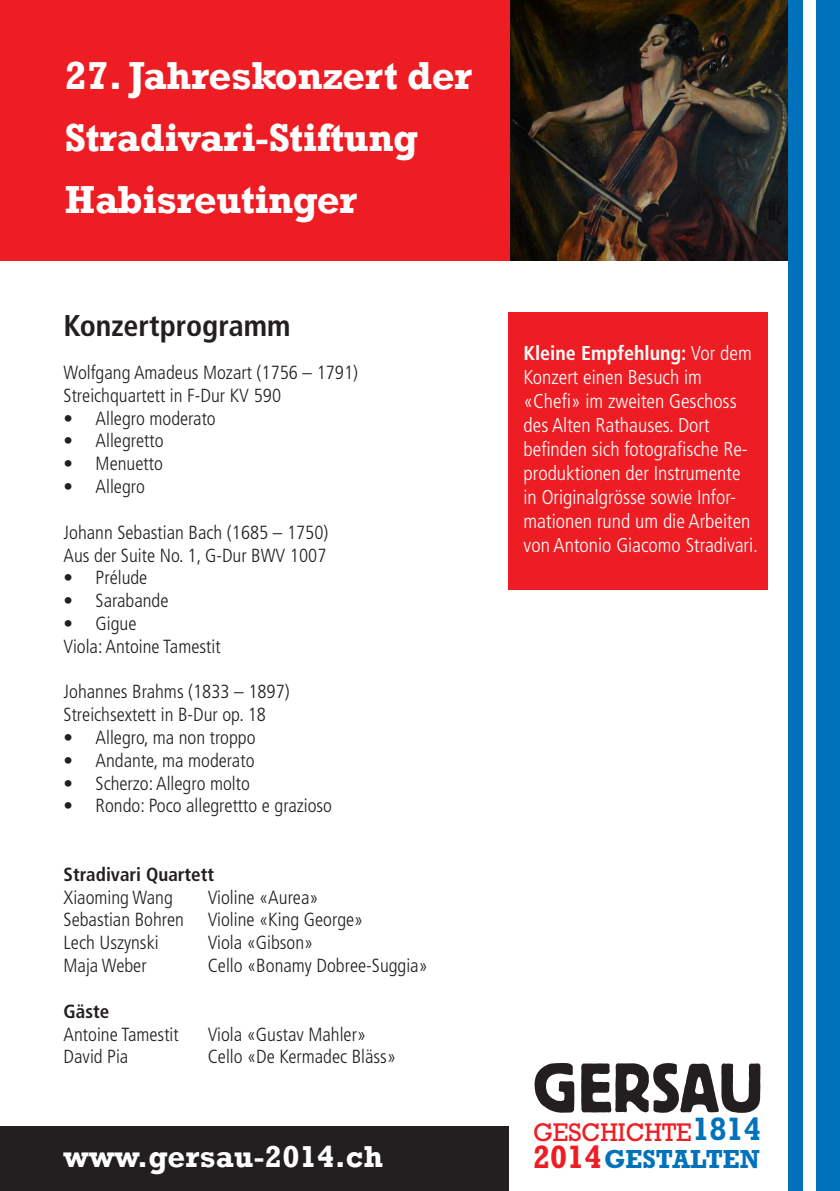
<style>
.page{position:relative;width:840px;height:1191px;background:#fff}
.page>*{position:absolute;margin:0;border:0;box-sizing:border-box;transform-origin:0 0}
.t1{font:69px "Block BE";letter-spacing:.02em;color:#231f20;scale:.96 1}
.t2{font:700 40px "Rockwell";letter-spacing:-.01em;color:#fff}
.t3{font:700 32.8px "Rockwell";color:#ee1d23;scale:.94 1}
.t4{font:700 31px "Rockwell";letter-spacing:.01em;color:#fff}
.Text{font:700 condensed 30px "Frutiger";color:#231f20}
.t5{font:700 26.4px "Rockwell";color:#0072bc;scale:.96 1}
.t6{font:26px "Rockwell";color:#ee1d23;scale:.96 1}
.Text-2{font:300 condensed 20px/24px "Frutiger";color:#fff}
.Text-3{font:300 condensed 19px "Frutiger";color:#231f20}
.Text-4{font:700 condensed 19px "Frutiger";color:#231f20}
.s1{font-weight:700}
.s2{font-weight:700;font-size:32.8px;color:#0072bc}
</style>
<div class="page">
<img style="left:509px;top:0;width:278px;height:260px">
<div style="left:0;top:1126px;width:508px;height:65px;background:#231f20"></div>
<div style="left:816px;top:0;width:23px;height:1191px;background:#0072bc"></div>
<div style="left:0;top:0;width:509px;height:260px;background:#ee1d23"></div>
<div style="left:787px;top:0;width:15px;height:1191px;background:#0072bc"></div>
<div style="left:507px;top:312px;width:260px;height:277px;background:#ee1d23"></div>
<p class="t2" style="left:65px;top:51px;width:408px">27. Jahreskonzert der</p>
<p class="t2" style="left:65px;top:113px;width:354px">Stradivari-Stiftung</p>
<p class="t2" style="left:65px;top:175px;width:293px">Habisreutinger</p>
<p class="Text" style="left:63px;top:308px;width:228px">Konzertprogramm</p>
<p class="Text-3" style="left:63px;top:362px;width:296px">Wolfgang Amadeus Mozart (1756 – 1791)</p>
<p class="Text-3" style="left:63px;top:384px;width:219px">Streichquartett in F-Dur KV 590</p>
<p class="Text-3" style="left:63px;top:407px;width:154px">• Allegro moderato</p>
<p class="Text-3" style="left:63px;top:430px;width:101px">• Allegretto</p>
<p class="Text-3" style="left:63px;top:453px;width:101px">• Menuetto</p>
<p class="Text-3" style="left:63px;top:476px;width:83px">• Allegro</p>
<p class="Text-3" style="left:63px;top:521px;width:266px">Johann Sebastian Bach (1685 – 1750)</p>
<p class="Text-3" style="left:63px;top:544px;width:264px">Aus der Suite No. 1, G-Dur BWV 1007</p>
<p class="Text-3" style="left:63px;top:567px;width:85px">• Prélude</p>
<p class="Text-3" style="left:63px;top:590px;width:106px">• Sarabande</p>
<p class="Text-3" style="left:63px;top:612px;width:74px">• Gigue</p>
<p class="Text-3" style="left:63px;top:635px;width:158px">Viola: Antoine Tamestit</p>
<p class="Text-3" style="left:63px;top:681px;width:227px">Johannes Brahms (1833 – 1897)</p>
<p class="Text-3" style="left:63px;top:704px;width:204px">Streichsextett in B-Dur op. 18</p>
<p class="Text-3" style="left:63px;top:726px;width:193px">• Allegro, ma non troppo</p>
<p class="Text-3" style="left:63px;top:749px;width:192px">• Andante, ma moderato</p>
<p class="Text-3" style="left:63px;top:772px;width:188px">• Scherzo: Allegro molto</p>
<p class="Text-3" style="left:63px;top:795px;width:270px">• Rondo: Poco allegrettto e grazioso</p>
<p class="Text-2" style="left:523px;top:341px;width:229px"><span class="s1">Kleine Empfehlung:</span> Vor dem<br>Konzert einen Besuch im</p>
<p class="Text-2" style="left:523px;top:389px;width:236px">«Chefi» im zweiten Geschoss des Alten Rathauses. Dort befinden sich fotografische Re&shy;produktionen der Instrumente in Originalgrösse sowie Infor&shy;mationen rund um die Arbeiten von Antonio Giacomo Stradivari.</p>
<p class="Text-4" style="left:63px;top:863px;width:152px">Stradivari Quartett</p>
<p class="Text-3" style="left:63px;top:886px;width:111px">Xiaoming Wang</p>
<p class="Text-3" style="left:207px;top:886px;width:112px">Violine «Aurea»</p>
<p class="Text-3" style="left:63px;top:909px;width:301px">Sebastian Bohren Violine «King George»</p>
<p class="Text-3" style="left:63px;top:932px;width:96px">Lech Uszynski</p>
<p class="Text-3" style="left:207px;top:932px;width:107px">Viola «Gibson»</p>
<p class="Text-3" style="left:63px;top:954px;width:85px">Maja Weber</p>
<p class="Text-3" style="left:207px;top:954px;width:221px">Cello «Bonamy Dobree-Suggia»</p>
<p class="Text-4" style="left:63px;top:999px;width:47px">Gäste</p>
<p class="Text-3" style="left:63px;top:1023px;width:117px">Antoine Tamestit</p>
<p class="Text-3" style="left:207px;top:1023px;width:160px">Viola «Gustav Mahler»</p>
<p class="Text-3" style="left:63px;top:1046px;width:66px">David Pia</p>
<p class="Text-3" style="left:207px;top:1046px;width:190px">Cello «De Kermadec Bläss»</p>
<p class="t1" style="left:532px;top:1049px;width:241px">GERSAU</p>
<p class="t3" style="left:532px;top:1136px;width:74px">2014</p>
<p class="t6" style="left:532px;top:1116px;width:238px">GESCHICHTE<span class="s2">1814</span></p>
<p class="t4" style="left:63px;top:1137px;width:321px">www.gersau-2014.ch</p>
<p class="t5" style="left:604px;top:1143px;width:163px">GESTALTEN</p>
</div>
